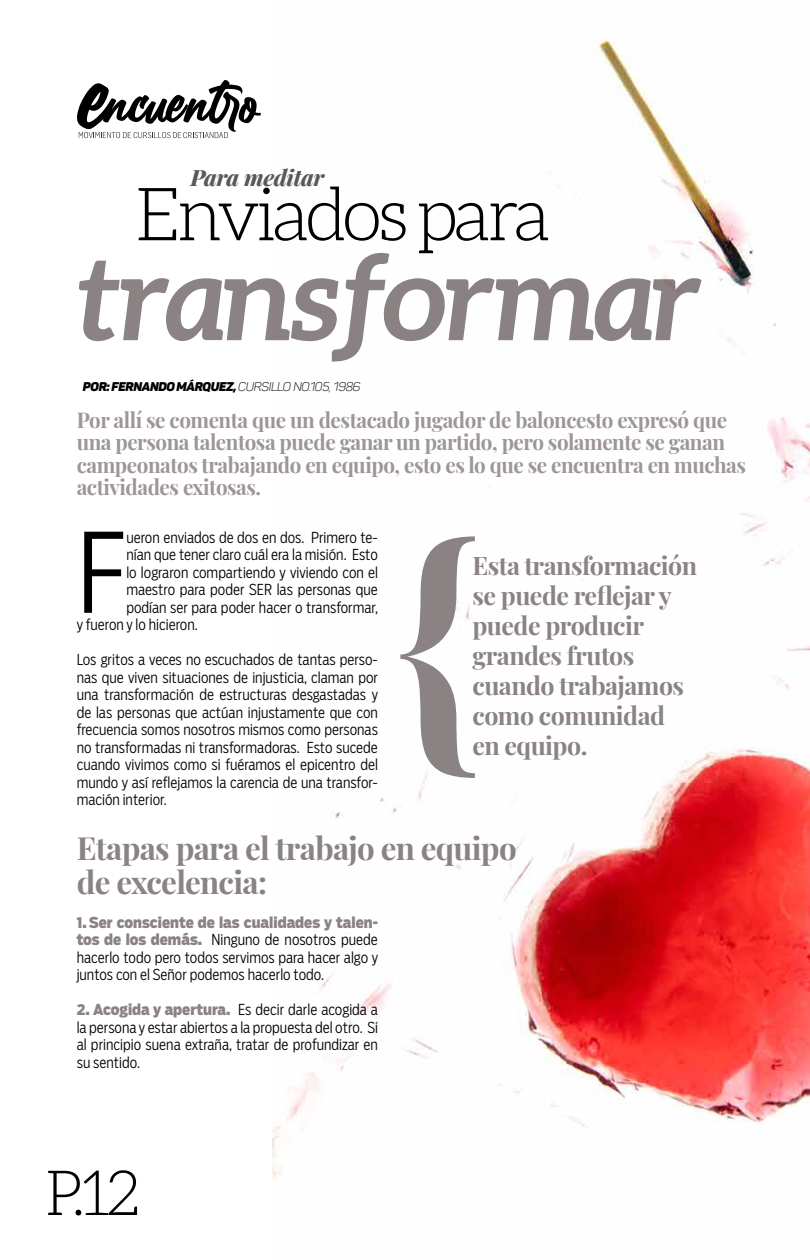
<style>
.page{position:relative;width:810px;height:1260px;background:#fff}
.page>*{position:absolute;margin:0;border:0;box-sizing:border-box;transform-origin:0 0}
.t1{font:italic 700 118.75px "Aleo";letter-spacing:-.03em;color:#8a8283}
.t2{font:300 109.5px "Salvo Sans Cond";color:#000}
.t3{font:300 73.75px "Aleo";letter-spacing:-.06em;color:#000}
.t4{font:300 62.5px "Aleo";color:#000}
.t5{font:31.25px/33.8px "Playfair Display";letter-spacing:-.02em;color:#8a8283}
.t6{font:25px/30px "Playfair Display";letter-spacing:-.02em;color:#8a8283}
.t7{font:italic 800 22.5px "Playfair Display";letter-spacing:-.02em;color:#58595b}
.t8{font:21.25px/22.5px "Playfair Display";letter-spacing:-.02em;color:#9d9596}
.t9{font:300 15px/17.5px "Salvo Sans Cond";color:#000;text-align:justify}
.t10{font:12.5px "Panton Blackitalic Caps";letter-spacing:-.03em;color:#000}
.s1{font-family:"Panton Lightitalic Caps"}
.s2{font-weight:900;color:#8a8283}
</style>
<div class="page">
<img style="left:272px;top:40px;width:538px;height:1139px">
<svg style="left:77px;top:80px;width:184px;height:58px"></svg>
<svg style="left:400px;top:536px;width:75px;height:242px"></svg>
<h3 class="t7" style="left:190px;top:160px;width:136px">Para meditar</h3>
<h3 class="t3" style="left:135px;top:174px;width:418px">Enviados para</h3>
<h1 class="t1" style="left:77px;top:229px;width:629px">transformar</h1>
<p class="t10" style="left:83px;top:379px;width:279px">POR: FERNANDO MÁRQUEZ, <span class="s1">CURSILLO NO.105, 1986</span></p>
<h3 class="t8" style="left:77px;top:406px;width:671px">Por allí se comenta que un destacado jugador de baloncesto expresó que una persona talentosa puede ganar un partido, pero solamente se ganan campeonatos trabajando en equipo, esto es lo que se encuentra en muchas actividades exitosas.</h3>
<h2 class="t2" style="left:77px;top:502px;width:51px">F</h2>
<p class="t9" style="left:126px;top:528px;width:253px">ueron enviados de dos en dos. Primero te-</p>
<p class="t9" style="left:126px;top:546px;width:253px">nían que tener claro cuál era la misión. Esto</p>
<p class="t9" style="left:126px;top:563px;width:253px">lo lograron compartiendo y viviendo con el</p>
<p class="t9" style="left:126px;top:581px;width:253px">maestro para poder SER las personas que</p>
<p class="t9" style="left:126px;top:598px;width:253px">podían ser para poder hacer o transformar,</p>
<p class="t9" style="left:77px;top:616px;width:123px">y fueron y lo hicieron.</p>
<p class="t9" style="left:77px;top:651px;width:303px">Los gritos a veces no escuchados de tantas perso&shy;nas que viven situaciones de injusticia, claman por una transformación de estructuras desgastadas y de las personas que actúan injustamente que con frecuencia somos nosotros mismos como personas no transformadas ni transformadoras. Esto sucede cuando vivimos como si fuéramos el epicentro del mundo y así reflejamos la carencia de una transfor&shy;mación interior.</p>
<h3 class="t6" style="left:472px;top:548px;width:226px">Esta transformación se puede reflejar y puede producir grandes frutos cuando trabajamos como comunidad en equipo.</h3>
<h3 class="t5" style="left:77px;top:829px;width:442px">Etapas para el trabajo en equipo de excelencia:</h3>
<p class="t9" style="left:77px;top:913px;width:303px"><span class="s2">1.Ser consciente de las cualidades y talen&shy;tos de los demás.</span> Ninguno de nosotros puede hacerlo todo pero todos servimos para hacer algo y juntos con el Señor podemos hacerlo todo.</p>
<p class="t9" style="left:77px;top:1001px;width:303px"><span class="s2">2. Acogida y apertura.</span> Es decir darle acogida a la persona y estar abiertos a la propuesta del otro. Si al principio suena extraña, tratar de profundizar en su sentido.</p>
<h3 class="t4" style="left:45px;top:1159px;width:97px">P.12</h3>
</div>
